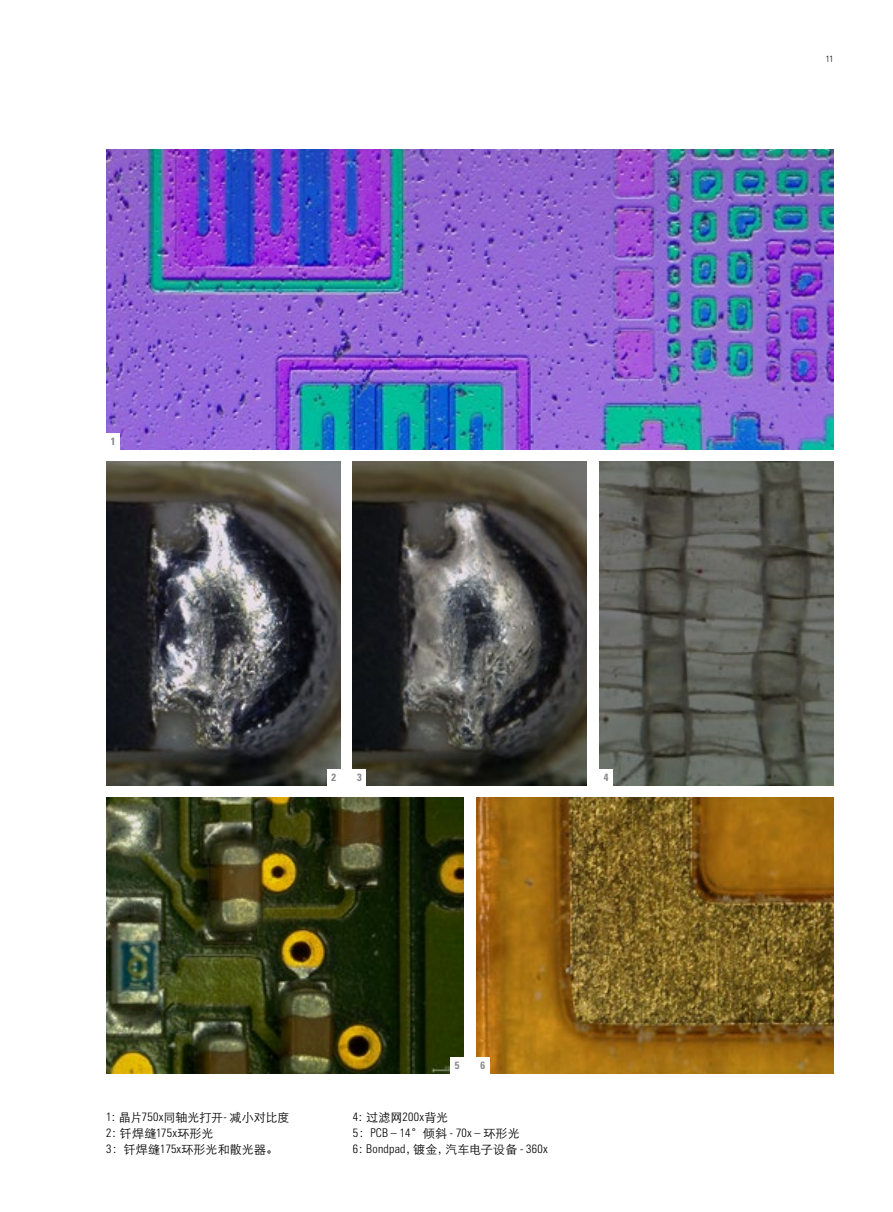
<style>
.page{position:relative;width:893px;height:1212px;background:#fff}
.page>*{position:absolute;margin:0;border:0;box-sizing:border-box;transform-origin:0 0}
.t1{font:12px/16.2px "ST Xihei";letter-spacing:.01em;color:#000}
.t2{font:300 condensed 12px/16.2px "Univers LT Std";letter-spacing:.015em;color:#000}
.t3{font:700 condensed 10.5px "Univers LT Std";color:#898989}
.t4{font:300 condensed 9px "Univers LT Std";color:#000}
.s1{font-family:"Univers LT Std";font-weight:300;font-stretch:condensed}
.s2{font-family:"ST Xihei";font-weight:400;font-stretch:normal}
</style>
<div class="page">
<img style="left:476px;top:797px;width:357px;height:276px">
<img style="left:106px;top:797px;width:357px;height:276px">
<img style="left:106px;top:150px;width:727px;height:299px">
<img style="left:600px;top:461px;width:233px;height:324px">
<img style="left:353px;top:461px;width:234px;height:324px">
<img style="left:106px;top:461px;width:234px;height:324px">
<div style="left:106px;top:433px;width:14px;height:16px;background:#fff"></div>
<div style="left:327px;top:769px;width:13px;height:16px;background:#fff"></div>
<div style="left:450px;top:1057px;width:14px;height:16px;background:#fff"></div>
<div style="left:476px;top:1057px;width:13px;height:16px;background:#fff"></div>
<div style="left:353px;top:769px;width:13px;height:16px;background:#fff"></div>
<div style="left:599px;top:769px;width:14px;height:16px;background:#fff"></div>
<p class="t3" style="left:111px;top:435px;width:6px">1</p>
<p class="t3" style="left:331px;top:771px;width:6px">2</p>
<p class="t3" style="left:357px;top:771px;width:6px">3</p>
<p class="t3" style="left:604px;top:771px;width:6px">4</p>
<p class="t3" style="left:455px;top:1059px;width:6px">5</p>
<p class="t3" style="left:480px;top:1059px;width:6px">6</p>
<p class="t1" style="left:106px;top:1108px;width:185px"><span class="s1">1</span>：晶片<span class="s1">750x</span>同轴光打开<span class="s1">-</span> 减小对比度<br><span class="s1">2</span>：钎焊缝<span class="s1">175x</span>环形光<br><span class="s1">3</span>：钎焊缝<span class="s1">175x</span>环形光和散光器。</p>
<p class="t1" style="left:353px;top:1108px;width:97px"><span class="s1">4</span>：过滤网<span class="s1">200x</span>背光</p>
<p class="t2" style="left:353px;top:1125px;width:197px">5<span class="s2">：</span>PCB – 14<span class="s2">°倾斜</span> - 70x – <span class="s2">环形光<br></span>6<span class="s2">：</span>Bondpad<span class="s2">，镀金，汽车电子设备</span> - 360x</p>
<p class="t4" style="left:826px;top:53px;width:9px">11</p>
</div>
